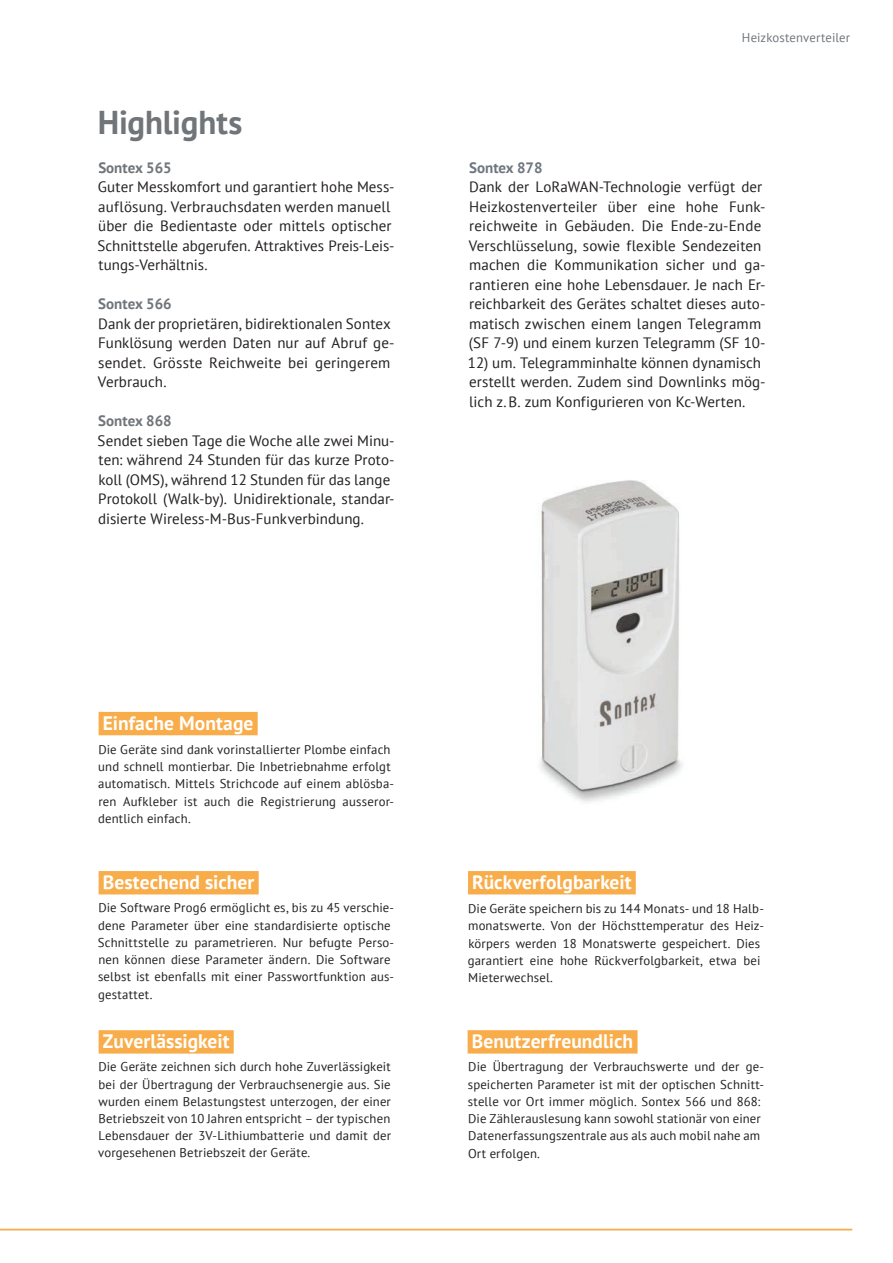
<style>
.page{position:relative;width:893px;height:1263px;background:#fff}
.page>*{position:absolute;margin:0;border:0;box-sizing:border-box;transform-origin:0 0}
.t1{font:700 33px "PT Sans";letter-spacing:-.005em;color:#70757a}
.t2{font:700 19.5px "PT Sans";color:#fff}
.t3{font:15px/19.5px "PT Sans";letter-spacing:.005em;color:#231f20}
.t4{font:700 15px "PT Sans";color:#70757a}
.t5{font:700 15px "PT Sans";color:#6f7680}
.t6{font:12.75px/17.2px "PT Sans";letter-spacing:.01em;color:#231f20}
.t7{font:12.75px "PT Sans";letter-spacing:.01em;color:#70757a}
</style>
<div class="page">
<hr style="left:0;top:1229px;width:852px;height:2px;background:#f8ad4a">
<img style="left:539px;top:480px;width:144px;height:322px">
<div style="left:468px;top:1030px;width:169px;height:24px;background:#f8ad4a"></div>
<div style="left:99px;top:712px;width:159px;height:23px;background:#f8ad4a"></div>
<div style="left:99px;top:871px;width:160px;height:23px;background:#f8ad4a"></div>
<div style="left:468px;top:871px;width:168px;height:23px;background:#f8ad4a"></div>
<div style="left:99px;top:1030px;width:135px;height:24px;background:#f8ad4a"></div>
<h1 class="t1" style="left:98px;top:104px;width:146px">Highlights</h1>
<p class="t4" style="left:98px;top:159px;width:75px">Sontex 565</p>
<p class="t3" style="left:98px;top:178px;width:298px">Guter Messkomfort und garantiert hohe Mess&shy;auflösung. Verbrauchsdaten werden manuell über die Bedientaste oder mittels optischer Schnittstelle abgerufen. Attraktives Preis-Leis&shy;tungs-Verhältnis.</p>
<p class="t4" style="left:98px;top:296px;width:75px">Sontex 566</p>
<p class="t3" style="left:98px;top:315px;width:298px">Dank der proprietären, bidirektionalen Sontex Funklösung werden Daten nur auf Abruf ge&shy;sendet. Grösste Reichweite bei geringerem Verbrauch.</p>
<p class="t4" style="left:98px;top:413px;width:75px">Sontex 868</p>
<p class="t3" style="left:98px;top:431px;width:299px">Sendet sieben Tage die Woche alle zwei Minu&shy;ten: während 24 Stunden für das kurze Proto&shy;koll (OMS), während 12 Stunden für das lange Protokoll (Walk-by). Unidirektionale, standar&shy;disierte Wireless-M-Bus-Funkverbindung.</p>
<p class="t7" style="left:742px;top:31px;width:110px">Heizkostenverteiler</p>
<p class="t5" style="left:469px;top:159px;width:75px">Sontex 878</p>
<p class="t3" style="left:469px;top:178px;width:298px">Dank der LoRaWAN-Technologie verfügt der Heizkostenverteiler über eine hohe Funk&shy;reichweite in Gebäuden. Die Ende-zu-Ende Verschlüsselung, sowie flexible Sendezeiten machen die Kommunikation sicher und ga&shy;rantieren eine hohe Lebensdauer. Je nach Er&shy;reichbarkeit des Gerätes schaltet dieses auto&shy;matisch zwischen einem langen Telegramm (SF 7-9) und einem kurzen Telegramm (SF 10-</p>
<p class="t3" style="left:468px;top:353px;width:299px">12) um. Telegramminhalte können dynamisch erstellt werden. Zudem sind Downlinks mög&shy;lich z.B. zum Konfigurieren von Kc-Werten.</p>
<h2 class="t2" style="left:103px;top:712px;width:152px">Einfache Montage</h2>
<p class="t6" style="left:98px;top:741px;width:297px">Die Geräte sind dank vorinstallierter Plombe einfach und schnell montierbar. Die Inbetriebnahme erfolgt automatisch. Mittels Strichcode auf einem ablösba&shy;ren Aufkleber ist auch die Registrierung ausseror&shy;dentlich einfach.</p>
<h2 class="t2" style="left:103px;top:871px;width:153px">Bestechend sicher</h2>
<h2 class="t2" style="left:472px;top:871px;width:161px">Rückverfolgbarkeit</h2>
<p class="t6" style="left:98px;top:900px;width:298px">Die Software Prog6 ermöglicht es, bis zu 45 verschie&shy;dene Parameter über eine standardisierte optische Schnittstelle zu parametrieren. Nur befugte Perso&shy;nen können diese Parameter ändern. Die Software selbst ist ebenfalls mit einer Passwortfunktion aus&shy;gestattet.</p>
<h2 class="t2" style="left:103px;top:1030px;width:128px">Zuverlässigkeit</h2>
<p class="t6" style="left:98px;top:1059px;width:294px;text-align:justify">Die Geräte zeichnen sich durch hohe Zuverlässigkeit bei der Übertragung der Verbrauchsenergie aus. Sie wurden einem Belastungstest unterzogen, der einer Betriebszeit von 10 Jahren entspricht – der typischen Lebensdauer der 3V-Lithiumbatterie und damit der vorgesehenen Betriebszeit der Geräte.</p>
<p class="t6" style="left:468px;top:900px;width:297px">Die Geräte speichern bis zu 144 Monats- und 18 Halb&shy;monatswerte. Von der Höchsttemperatur des Heiz&shy;körpers werden 18 Monatswerte gespeichert. Dies garantiert eine hohe Rückverfolgbarkeit, etwa bei Mieterwechsel.</p>
<h2 class="t2" style="left:472px;top:1030px;width:163px">Benutzerfreundlich</h2>
<p class="t6" style="left:468px;top:1059px;width:298px">Die Übertragung der Verbrauchswerte und der ge&shy;speicherten Parameter ist mit der optischen Schnitt&shy;stelle vor Ort immer möglich. Sontex 566 und 868:<br>Die Zählerauslesung kann sowohl stationär von einer Datenerfassungszentrale aus als auch mobil nahe am Ort erfolgen.</p>
</div>
